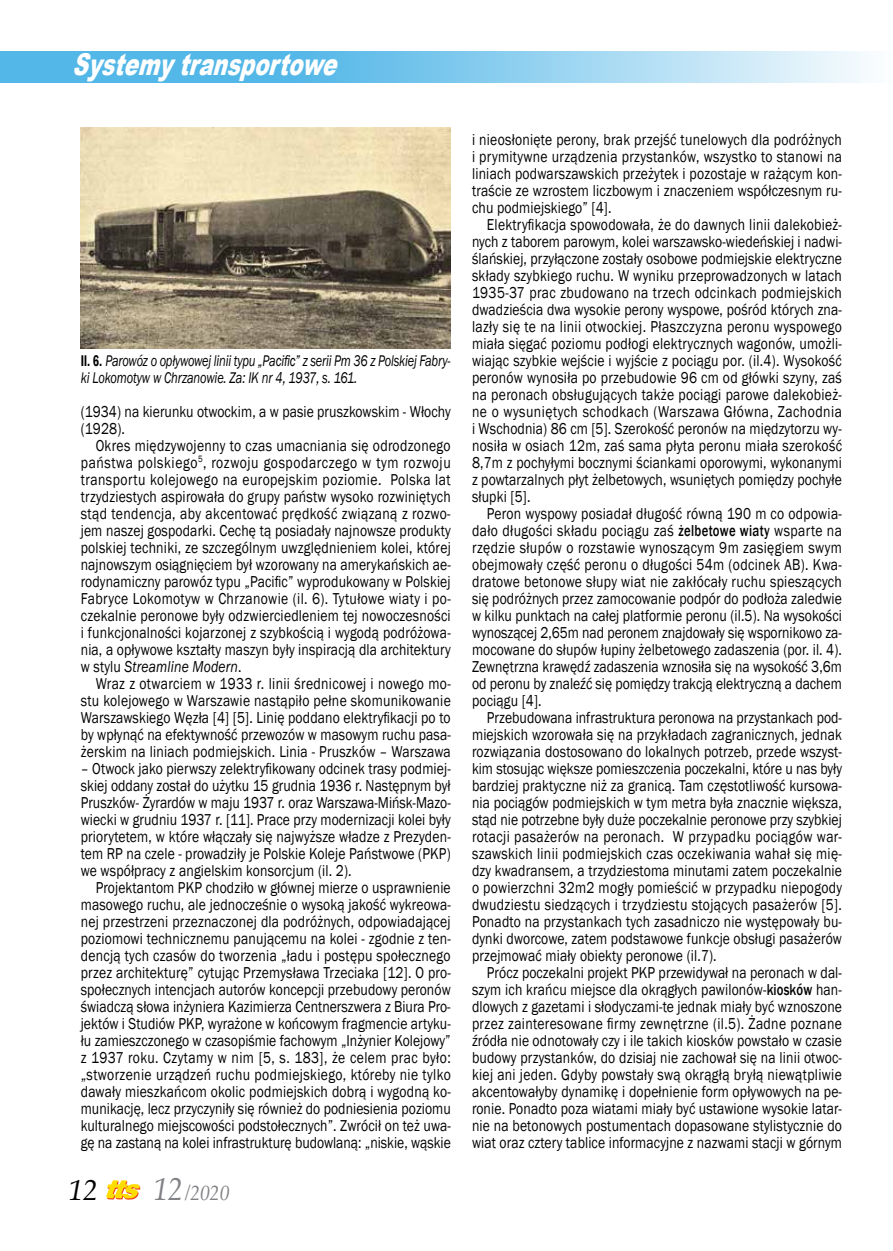
<style>
.page{position:relative;width:893px;height:1251px;background:#fff}
.page>*{position:absolute;margin:0;border:0;box-sizing:border-box;transform-origin:0 0}
.t1{font:italic 900 30px "Arial";color:#fff;scale:.71 1}
.t2{font:italic 30px "Palatino Linotype";color:#000}
.t3{font:italic 21.45px "Palatino Linotype";color:#808285;scale:.91 1}
.t4{font:16.2px/17px "Franklin Gothic";letter-spacing:.01em;color:#000;text-align:justify;scale:.84 1}
.t5{font:italic 15.9px/17px "Franklin Gothic";letter-spacing:-.015em;color:#000;scale:.78 1}
.s1{font-weight:600;font-style:normal;font-stretch:condensed}
.s2{font-style:italic}
.s3{font-size:33px}
.s4{font-weight:500}
</style>
<div class="page">
<svg style="left:0;top:51px;width:865px;height:32px"></svg>
<svg style="left:106px;top:1180px;width:34px;height:19px"></svg>
<img style="left:81px;top:128px;width:370px;height:220px">
<h1 class="t1" style="left:72px;top:42px;width:388px">Systemytransportowe</h1>
<p class="t5" style="left:81px;top:352px;width:476px"><span class="s1">Il. 6.</span> Parowóz o opływowej linii typu „Pacific” z serii Pm 36 z Polskiej Fabry&shy;ki Lokomotyw w Chrzanowie. Za: IK nr 4, 1937, s. 161.</p>
<p class="t4" style="left:81px;top:403px;width:442px">(1934) na kierunku otwockim, a w pasie pruszkowskim - Włochy (1928).</p>
<p class="t4" style="left:81px;top:437px;width:442px;text-indent:15px">Okres międzywojenny to czas umacniania się odrodzonego państwa polskiego<sup>5</sup>, rozwoju gospodarczego w tym rozwoju transportu kolejowego na europejskim poziomie. Polska lat trzydziestych aspirowała do grupy państw wysoko rozwiniętych stąd tendencja, aby akcentować prędkość związaną z rozwo&shy;jem naszej gospodarki. Cechę tą posiadały najnowsze produkty polskiej techniki, ze szczególnym uwzględnieniem kolei, której najnowszym osiągnięciem był wzorowany na amerykańskich ae&shy;rodynamiczny parowóz typu „Pacific” wyprodukowany w Polskiej Fabryce Lokomotyw w Chrzanowie (il. 6). Tytułowe wiaty i po&shy;czekalnie peronowe były odzwierciedleniem tej nowoczesności i funkcjonalności kojarzonej z szybkością i wygodą podróżowa&shy;nia, a opływowe kształty maszyn były inspiracją dla architektury w stylu <span class="s2">Streamline Modern</span>.</p>
<p class="t4" style="left:81px;top:675px;width:442px;text-indent:15px">Wraz z otwarciem w 1933 r. linii średnicowej i nowego mo&shy;stu kolejowego w Warszawie nastąpiło pełne skomunikowanie Warszawskiego Węzła [4] [5]. Linię poddano elektryfikacji po to by wpłynąć na efektywność przewozów w masowym ruchu pasa&shy;żerskim na liniach podmiejskich. Linia - Pruszków – Warszawa</p>
<p class="t4" style="left:81px;top:760px;width:442px">– Otwock jako pierwszy zelektryfikowany odcinek trasy podmiej&shy;skiej oddany został do użytku 15 grudnia 1936 r. Następnym był Pruszków- Żyrardów w maju 1937 r. oraz Warszawa-Mińsk-Mazo&shy;wiecki w grudniu 1937 r. [11]. Prace przy modernizacji kolei były priorytetem, w które włączały się najwyższe władze z Prezyden&shy;tem RP na czele - prowadziły je Polskie Koleje Państwowe (PKP) we współpracy z angielskim konsorcjum (il. 2).</p>
<p class="t4" style="left:81px;top:878px;width:442px;text-indent:15px">Projektantom PKP chodziło w głównej mierze o usprawnienie masowego ruchu, ale jednocześnie o wysoką jakość wykreowa&shy;nej przestrzeni przeznaczonej dla podróżnych, odpowiadającej poziomowi technicznemu panującemu na kolei - zgodnie z ten&shy;dencją tych czasów do tworzenia „ładu i postępu społecznego przez architekturę” cytując Przemysława Trzeciaka [12]. O pro&shy;społecznych intencjach autorów koncepcji przebudowy peronów świadczą słowa inżyniera Kazimierza Centnerszwera z Biura Pro&shy;jektów i Studiów PKP, wyrażone w końcowym fragmencie artyku&shy;łu zamieszczonego w czasopiśmie fachowym „Inżynier Kolejowy” z 1937 roku. Czytamy w nim [5, s. 183], że celem prac było: „stworzenie urządzeń ruchu podmiejskiego, któreby nie tylko dawały mieszkańcom okolic podmiejskich dobrą i wygodną ko&shy;munikację, lecz przyczyniły się również do podniesienia poziomu kulturalnego miejscowości podstołecznych”. Zwrócił on też uwa&shy;gę na zastaną na kolei infrastrukturę budowlaną: „niskie, wąskie</p>
<h1 class="t2" style="left:68px;top:1167px;width:31px">12</h1>
<h2 class="t3" style="left:153px;top:1176px;width:85px"><span class="s3">12</span> /2020</h2>
<p class="t4" style="left:472px;top:131px;width:442px">i nieosłonięte perony, brak przejść tunelowych dla podróżnych i prymitywne urządzenia przystanków, wszystko to stanowi na liniach podwarszawskich przeżytek i pozostaje w rażącym kon&shy;traście ze wzrostem liczbowym i znaczeniem współczesnym ru&shy;chu podmiejskiego” [4].</p>
<p class="t4" style="left:472px;top:216px;width:442px;text-indent:15px">Elektryfikacja spowodowała, że do dawnych linii dalekobież&shy;nych z taborem parowym, kolei warszawsko-wiedeńskiej i nadwi&shy;ślańskiej, przyłączone zostały osobowe podmiejskie elektryczne składy szybkiego ruchu. W wyniku przeprowadzonych w latach 1935-37 prac zbudowano na trzech odcinkach podmiejskich dwadzieścia dwa wysokie perony wyspowe, pośród których zna&shy;lazły się te na linii otwockiej. Płaszczyzna peronu wyspowego miała sięgać poziomu podłogi elektrycznych wagonów, umożli&shy;wiając szybkie wejście i wyjście z pociągu por. (il.4). Wysokość peronów wynosiła po przebudowie 96 cm od główki szyny, zaś na peronach obsługujących także pociągi parowe dalekobież&shy;ne o wysuniętych schodkach (Warszawa Główna, Zachodnia i Wschodnia) 86 cm [5]. Szerokość peronów na międzytorzu wy&shy;nosiła w osiach 12m, zaś sama płyta peronu miała szerokość 8,7m z pochyłymi bocznymi ściankami oporowymi, wykonanymi z powtarzalnych płyt żelbetowych, wsuniętych pomiędzy pochyłe słupki [5].</p>
<p class="t4" style="left:472px;top:505px;width:442px;text-indent:15px">Peron wyspowy posiadał długość równą 190 m co odpowia&shy;dało długości składu pociągu zaś <span class="s4">żelbetowe wiaty</span> wsparte na rzędzie słupów o rozstawie wynoszącym 9m zasięgiem swym obejmowały część peronu o długości 54m (odcinek AB). Kwa&shy;dratowe betonowe słupy wiat nie zakłócały ruchu spieszących się podróżnych przez zamocowanie podpór do podłoża zaledwie w kilku punktach na całej platformie peronu (il.5). Na wysokości wynoszącej 2,65m nad peronem znajdowały się wspornikowo za&shy;mocowane do słupów łupiny żelbetowego zadaszenia (por. il. 4).<br>Zewnętrzna krawędź zadaszenia wznosiła się na wysokość 3,6m od peronu by znaleźć się pomiędzy trakcją elektryczną a dachem pociągu [4].</p>
<p class="t4" style="left:472px;top:709px;width:442px;text-indent:15px">Przebudowana infrastruktura peronowa na przystankach pod&shy;miejskich wzorowała się na przykładach zagranicznych, jednak rozwiązania dostosowano do lokalnych potrzeb, przede wszyst&shy;kim stosując większe pomieszczenia poczekalni, które u nas były bardziej praktyczne niż za granicą. Tam częstotliwość kursowa&shy;nia pociągów podmiejskich w tym metra była znacznie większa, stąd nie potrzebne były duże poczekalnie peronowe przy szybkiej rotacji pasażerów na peronach. W przypadku pociągów war&shy;szawskich linii podmiejskich czas oczekiwania wahał się mię&shy;dzy kwadransem, a trzydziestoma minutami zatem poczekalnie o powierzchni 32m2 mogły pomieścić w przypadku niepogody dwudziestu siedzących i trzydziestu stojących pasażerów [5].<br>Ponadto na przystankach tych zasadniczo nie występowały bu&shy;dynki dworcowe, zatem podstawowe funkcje obsługi pasażerów przejmować miały obiekty peronowe (il.7).</p>
<p class="t4" style="left:472px;top:963px;width:442px;text-indent:15px">Prócz poczekalni projekt PKP przewidywał na peronach w dal&shy;szym ich krańcu miejsce dla okrągłych pawilonów-<span class="s4">kiosków</span> han&shy;dlowych z gazetami i słodyczami-te jednak miały być wznoszone przez zainteresowane firmy zewnętrzne (il.5). Żadne poznane źródła nie odnotowały czy i ile takich kiosków powstało w czasie budowy przystanków, do dzisiaj nie zachował się na linii otwoc&shy;kiej ani jeden. Gdyby powstały swą okrągłą bryłą niewątpliwie akcentowałyby dynamikę i dopełnienie form opływowych na pe&shy;ronie. Ponadto poza wiatami miały być ustawione wysokie latar&shy;nie na betonowych postumentach dopasowane stylistycznie do wiat oraz cztery tablice informacyjne z nazwami stacji w górnym</p>
</div>
